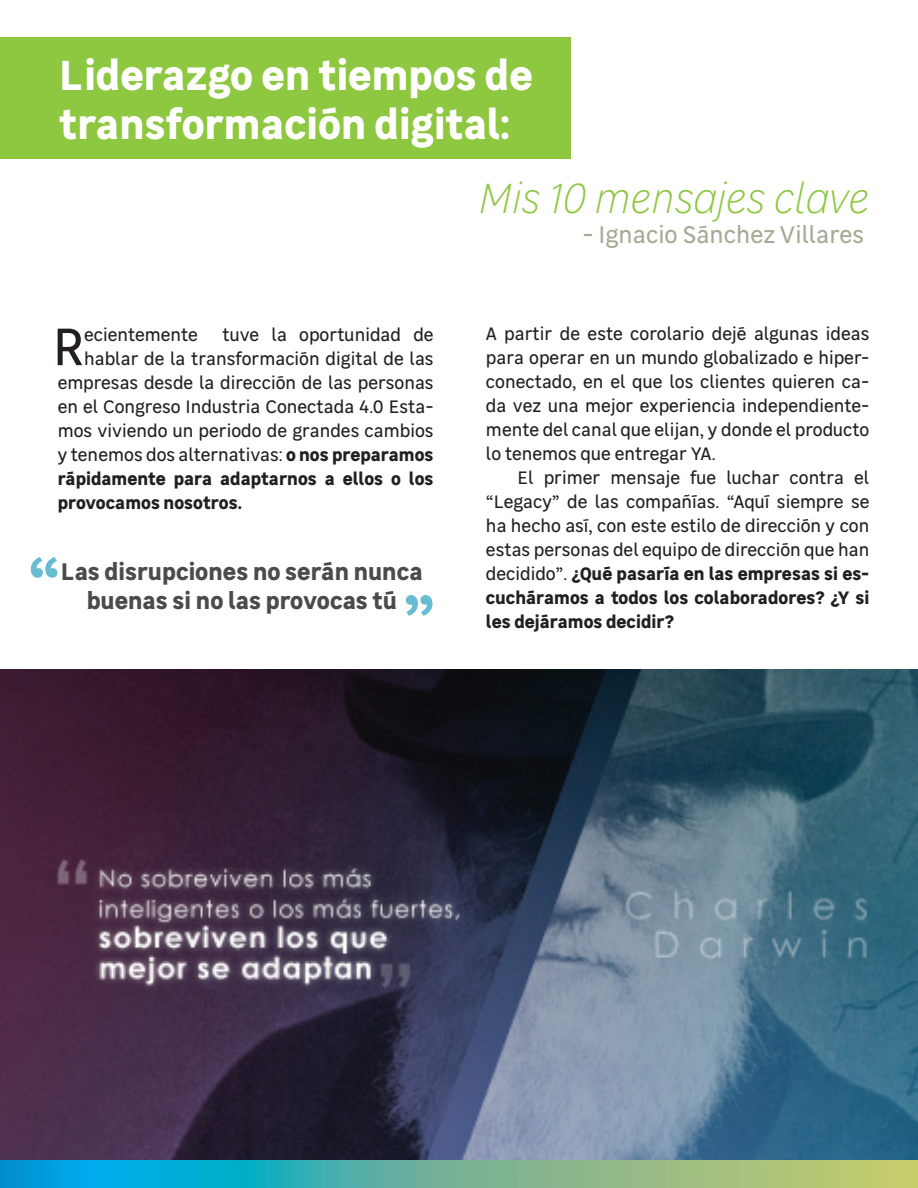
<style>
.page{position:relative;width:918px;height:1188px;background:#fff}
.page>*{position:absolute;margin:0;border:0;box-sizing:border-box;transform-origin:0 0}
.t1{font:700 60px "Leroy Merlin Sans";color:#67bcd2}
.t2{font:52.5px "Leroy Merlin Sans";color:#231f20}
.t3{font:700 42px/49.5px "Leroy Merlin Sans";color:#fff}
.t4{font:italic 300 42px "Leroy Merlin Sans";color:#8ec740}
.t5{font:700 24px "Leroy Merlin Sans";color:#4b4b4d}
.t6{font:24px "Leroy Merlin Sans";color:#a5ac95}
.t7{font:18px/24px "Leroy Merlin Sans";color:#231f20;text-align:justify}
.t8{font:700 18px "Leroy Merlin Sans";color:#231f20}
.s1{font-weight:700}
</style>
<div class="page">
<div style="left:0;top:38px;width:571px;height:121px;background:#8ec740"></div>
<img style="left:0;top:669px;width:918px;height:492px">
<svg style="left:1px;top:1161px;width:917px;height:26px;background:#60b4a2"></svg>
<h3 class="t3" style="left:59px;top:48px;width:475px">Liderazgo en tiempos de transformación digital:</h3>
<h3 class="t4" style="left:479px;top:170px;width:392px">Mis 10 mensajes clave</h3>
<h3 class="t6" style="left:583px;top:218px;width:283px">- Ignacio Sánchez Villares</h3>
<h2 class="t2" style="left:53px;top:309px;width:33px">R</h2>
<p class="t7" style="left:84px;top:322px;width:115px">ecientemente</p>
<p class="t7" style="left:222px;top:322px;width:213px">tuve la oportunidad de</p>
<p class="t7" style="left:84px;top:346px;width:351px">hablar de la transformación digital de las</p>
<p class="t7" style="left:58px;top:370px;width:377px">empresas desde la dirección de las personas</p>
<p class="t7" style="left:58px;top:394px;width:377px">en el Congreso Industria Conectada 4.0 Esta-</p>
<p class="t7" style="left:58px;top:418px;width:377px">mos viviendo un periodo de grandes cambios</p>
<p class="t7" style="left:58px;top:442px;width:377px">y tenemos dos alternativas: <span class="s1">o nos preparamos</span></p>
<p class="t8" style="left:58px;top:465px;width:377px">rápidamente para adaptarnos a ellos o los</p>
<p class="t8" style="left:58px;top:489px;width:186px">provocamos nosotros.</p>
<h1 class="t1" style="left:28px;top:532px;width:34px">“</h1>
<h3 class="t5" style="left:61px;top:553px;width:363px">Las disrupciones no serán nunca</h3>
<h3 class="t5" style="left:87px;top:582px;width:311px">buenas si no las provocas tú</h3>
<h1 class="t1" style="left:435px;top:641px;width:34px;rotate:-180deg">“</h1>
<p class="t7" style="left:486px;top:320px;width:385px">A partir de este corolario dejé algunas ideas para operar en un mundo globalizado e hiper&shy;conectado, en el que los clientes quieren ca&shy;da vez una mejor experiencia independiente&shy;mente del canal que elijan, y donde el producto lo tenemos que entregar YA.</p>
<p class="t7" style="left:486px;top:464px;width:385px;text-indent:32px">El primer mensaje fue luchar contra el “Legacy” de las compañías. “Aquí siempre se ha hecho así, con este estilo de dirección y con estas personas del equipo de dirección que han decidido”. <span class="s1">¿Qué pasaría en las empresas si es&shy;cucháramos a todos los colaboradores? ¿Y si les dejáramos decidir?</span></p>
</div>
